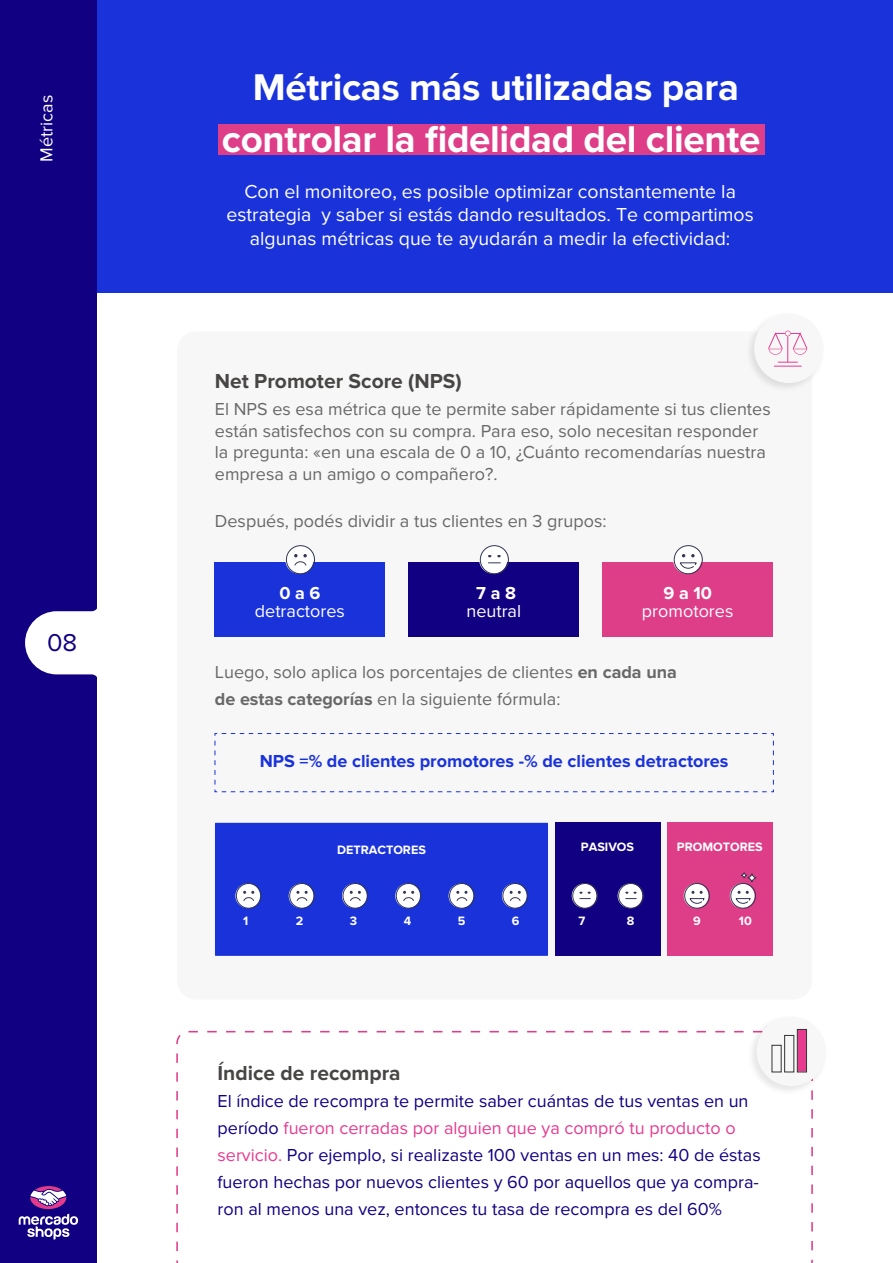
<style>
.page{position:relative;width:893px;height:1263px;background:#fff}
.page>*{position:absolute;margin:0;border:0;box-sizing:border-box;transform-origin:0 0}
.t1{font:700 38.55px/52.5px "Proxima Nova";letter-spacing:-.01em;color:#fff;text-align:center}
.t2{font:25.35px "Proxima Nova";color:#120082}
.t3{font:700 21px "Proxima Nova";color:#474645}
.t4{font:19.5px/23.4px "Proxima Nova";color:#fff;text-align:center}
.t5{font:18px/21.6px "Proxima Nova";color:#686868}
.t6{font:18px/27px "Proxima Nova";color:#120082}
.t7{font:700 18px "Proxima Nova";color:#1932da}
.t8{font:18px "Proxima Nova";color:#fff}
.t9{font:700 18px "Proxima Nova";color:#fff}
.t10{font:700 12.6px "Proxima Nova";color:#fff}
.s1{font-weight:700}
.s2{color:#e73b90}
</style>
<div class="page">
<div style="left:55px;top:0;width:838px;height:292px;background:#1a32da"></div>
<div style="left:218px;top:124px;width:547px;height:31px;background:#de3d88"></div>
<div style="left:0;top:0;width:97px;height:1263px;background:#120082"></div>
<svg style="left:25px;top:608px;width:72px;height:69px"></svg>
<svg style="left:19px;top:1186px;width:59px;height:53px"></svg>
<div style="left:177px;top:331px;width:635px;height:668px;background:#f7f7f7;border-radius:19px"></div>
<svg style="left:176px;top:1031px;width:637px;height:232px"></svg>
<svg style="left:214px;top:733px;width:560px;height:59px"></svg>
<div style="left:754px;top:314px;width:69px;height:69px;background:#f7f7f7;border-radius:50%"></div>
<img style="left:745px;top:1023px;width:74px;height:75px">
<div style="left:757px;top:1017px;width:69px;height:69px;background:#f7f7f7;border-radius:50%"></div>
<svg style="left:799px;top:1031px;width:6px;height:39px"></svg>
<div style="left:784px;top:1035px;width:10px;height:37px;border:1px solid #333"></div>
<div style="left:797px;top:1029px;width:10px;height:43px;border:1px solid #333"></div>
<svg style="left:768px;top:331px;width:40px;height:36px"></svg>
<div style="left:603px;top:562px;width:170px;height:75px;background:#de3d88"></div>
<svg style="left:673px;top:546px;width:28px;height:28px"></svg>
<div style="left:674px;top:545px;width:29px;height:29px;border:1px solid #333652;border-radius:50%"></div>
<svg style="left:679px;top:554px;width:18px;height:15px"></svg>
<div style="left:409px;top:562px;width:170px;height:75px;background:#120082"></div>
<div style="left:479px;top:546px;width:28px;height:28px;background:#fff;border-radius:50%"></div>
<div style="left:480px;top:545px;width:29px;height:29px;border:1px solid #333652;border-radius:50%"></div>
<svg style="left:488px;top:555px;width:13px;height:8px"></svg>
<div style="left:215px;top:562px;width:170px;height:75px;background:#1932da"></div>
<div style="left:285px;top:546px;width:28px;height:28px;background:#fff;border-radius:50%"></div>
<div style="left:286px;top:545px;width:29px;height:29px;border:1px solid #333652;border-radius:50%"></div>
<svg style="left:294px;top:554px;width:13px;height:12px"></svg>
<div style="left:667px;top:823px;width:105px;height:133px;background:#de3d88"></div>
<svg style="left:748px;top:874px;width:8px;height:8px"></svg>
<div style="left:747px;top:873px;width:9px;height:9px;border:1px solid #333652;border-radius:50%"></div>
<svg style="left:741px;top:872px;width:6px;height:6px"></svg>
<svg style="left:730px;top:883px;width:24px;height:25px"></svg>
<div style="left:730px;top:883px;width:26px;height:25px;border:1px solid #333652;border-radius:50%"></div>
<svg style="left:735px;top:891px;width:16px;height:13px"></svg>
<svg style="left:684px;top:883px;width:24px;height:25px"></svg>
<div style="left:684px;top:883px;width:26px;height:25px;border:1px solid #333652;border-radius:50%"></div>
<svg style="left:689px;top:891px;width:16px;height:13px"></svg>
<div style="left:555px;top:823px;width:105px;height:133px;background:#120082"></div>
<div style="left:618px;top:883px;width:24px;height:25px;background:#fff;border-radius:50%"></div>
<div style="left:618px;top:883px;width:26px;height:25px;border:1px solid #333652;border-radius:50%"></div>
<svg style="left:625px;top:891px;width:12px;height:8px"></svg>
<div style="left:572px;top:883px;width:24px;height:25px;background:#fff;border-radius:50%"></div>
<div style="left:572px;top:883px;width:26px;height:25px;border:1px solid #333652;border-radius:50%"></div>
<svg style="left:579px;top:891px;width:12px;height:8px"></svg>
<div style="left:215px;top:823px;width:333px;height:133px;background:#1932da"></div>
<div style="left:289px;top:883px;width:24px;height:25px;background:#fff;border-radius:50%"></div>
<div style="left:289px;top:883px;width:26px;height:25px;border:1px solid #333652;border-radius:50%"></div>
<svg style="left:296px;top:891px;width:12px;height:10px"></svg>
<div style="left:342px;top:883px;width:25px;height:25px;background:#fff;border-radius:50%"></div>
<div style="left:343px;top:883px;width:25px;height:25px;border:1px solid #333652;border-radius:50%"></div>
<svg style="left:349px;top:891px;width:12px;height:10px"></svg>
<div style="left:235px;top:883px;width:25px;height:25px;background:#fff;border-radius:50%"></div>
<div style="left:236px;top:883px;width:25px;height:25px;border:1px solid #333652;border-radius:50%"></div>
<svg style="left:243px;top:891px;width:12px;height:10px"></svg>
<div style="left:395px;top:883px;width:25px;height:25px;background:#fff;border-radius:50%"></div>
<div style="left:396px;top:883px;width:25px;height:25px;border:1px solid #333652;border-radius:50%"></div>
<svg style="left:403px;top:891px;width:11px;height:10px"></svg>
<div style="left:449px;top:883px;width:24px;height:25px;background:#fff;border-radius:50%"></div>
<div style="left:449px;top:883px;width:26px;height:25px;border:1px solid #333652;border-radius:50%"></div>
<svg style="left:456px;top:891px;width:12px;height:10px"></svg>
<div style="left:502px;top:883px;width:25px;height:25px;background:#fff;border-radius:50%"></div>
<div style="left:502px;top:883px;width:26px;height:25px;border:1px solid #333652;border-radius:50%"></div>
<svg style="left:509px;top:891px;width:12px;height:10px"></svg>
<p class="t8" style="left:36px;top:162px;width:68px;rotate:-90deg">Métricas</p>
<h2 class="t2" style="left:47px;top:628px;width:32px">08</h2>
<h1 class="t1" style="left:222px;top:63px;width:540px">Métricas más utilizadas para controlar la fidelidad del cliente</h1>
<p class="t4" style="left:227px;top:180px;width:529px">Con el monitoreo, es posible optimizar constantemente la estrategia y saber si estás dando resultados. Te compartimos algunas métricas que te ayudarán a medir la efectividad:</p>
<p class="t3" style="left:215px;top:369px;width:248px">Net Promoter Score (NPS)</p>
<p class="t5" style="left:215px;top:399px;width:557px">El NPS es esa métrica que te permite saber rápidamente si tus clientes están satisfechos con su compra. Para eso, solo necesitan responder la pregunta: «en una escala de 0 a 10, ¿Cuánto recomendarías nuestra empresa a un amigo o compañero?.</p>
<p class="t5" style="left:215px;top:510px;width:393px">Después, podés dividir a tus clientes en 3 grupos:</p>
<p class="t9" style="left:279px;top:582px;width:43px">0 a 6</p>
<p class="t8" style="left:255px;top:600px;width:92px">detractores</p>
<p class="t9" style="left:476px;top:582px;width:41px">7 a 8</p>
<p class="t8" style="left:466px;top:600px;width:56px">neutral</p>
<p class="t9" style="left:663px;top:582px;width:50px">9 a 10</p>
<p class="t8" style="left:642px;top:600px;width:93px">promotores</p>
<p class="t5" style="left:215px;top:659px;width:464px;line-height:27px">Luego, solo aplica los porcentajes de clientes <span class="s1">en cada una de estas categorías</span> en la siguiente fórmula:</p>
<p class="t7" style="left:260px;top:751px;width:470px">NPS =% de clientes promotores -% de clientes detractores</p>
<p class="t10" style="left:337px;top:843px;width:90px">DETRACTORES</p>
<p class="t10" style="left:243px;top:914px;width:7px">1</p>
<p class="t10" style="left:296px;top:914px;width:9px">2</p>
<p class="t10" style="left:350px;top:914px;width:9px">3</p>
<p class="t10" style="left:404px;top:914px;width:9px">4</p>
<p class="t10" style="left:458px;top:914px;width:9px">5</p>
<p class="t10" style="left:512px;top:914px;width:9px">6</p>
<p class="t10" style="left:581px;top:839px;width:55px">PASIVOS</p>
<p class="t10" style="left:579px;top:914px;width:8px">7</p>
<p class="t10" style="left:627px;top:914px;width:9px">8</p>
<p class="t10" style="left:677px;top:839px;width:87px">PROMOTORES</p>
<p class="t10" style="left:693px;top:914px;width:9px">9</p>
<p class="t10" style="left:739px;top:914px;width:14px">10</p>
<p class="t3" style="left:218px;top:1061px;width:185px">Índice de recompra</p>
<p class="t6" style="left:218px;top:1088px;width:545px">El índice de recompra te permite saber cuántas de tus ventas en un período <span class="s2">fueron cerradas por alguien que ya compró tu producto o servicio.</span> Por ejemplo, si realizaste 100 ventas en un mes: 40 de éstas fueron hechas por nuevos clientes y 60 por aquellos que ya compra&shy;ron al menos una vez, entonces tu tasa de recompra es del 60%</p>
</div>
